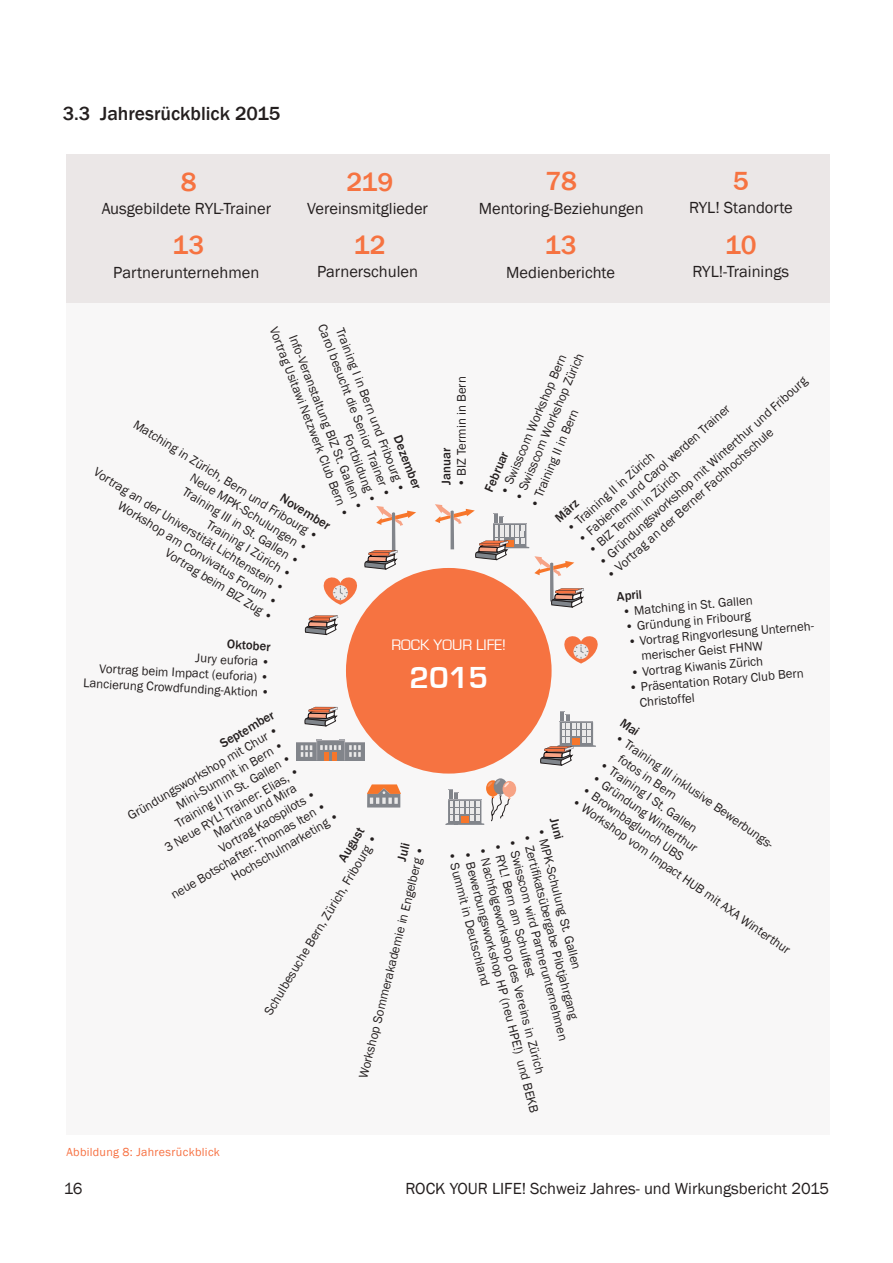
<style>
.page{position:relative;width:893px;height:1263px;background:#fff}
.page>*{position:absolute;margin:0;border:0;box-sizing:border-box;transform-origin:0 0}
.t1{font:700 31.35px "Eurostile";color:#fff}
.t2{font:500 27px "Franklin Gothic";color:#f67341}
.t3{font:500 19.5px "Franklin Gothic";color:#241f1f}
.t4{font:16.5px "Franklin Gothic";color:#241f1f}
.t5{font:15.6px "Eurostile";color:#fff}
.t6{font:12.9px/15.5px "Franklin Gothic";color:#241f1f}
.t7{font:500 12.9px "Franklin Gothic";color:#241f1f}
.t8{font:12.75px/15.5px "Franklin Gothic";color:#241f1f;text-align:right}
.t9{font:500 12.75px "Franklin Gothic";color:#241f1f}
.t10{font:12px "Franklin Gothic";letter-spacing:.03em;color:#f77041}
</style>
<div class="page">
<div style="left:66px;top:155px;width:764px;height:148px;background:#ebe7e7"></div>
<div style="left:66px;top:303px;width:764px;height:831px;background:#f8f7f7"></div>
<div style="left:346px;top:568px;width:206px;height:205px;background:#f67341;border-radius:50%"></div>
<hr style="left:566px;top:715px;width:4px;height:31px;background:#82858b">
<hr style="left:560px;top:712px;width:4px;height:32px;background:#82858b">
<hr style="left:560px;top:721px;width:33px;height:1px;background:#a5a5aa">
<svg style="left:540px;top:722px;width:56px;height:44px"></svg>
<svg style="left:305px;top:707px;width:33px;height:19px"></svg>
<svg style="left:305px;top:615px;width:33px;height:20px"></svg>
<svg style="left:365px;top:506px;width:51px;height:63px"></svg>
<svg style="left:435px;top:504px;width:149px;height:104px"></svg>
<svg style="left:564px;top:636px;width:34px;height:27px"></svg>
<svg style="left:323px;top:577px;width:34px;height:28px"></svg>
<div style="left:503px;top:781px;width:13px;height:16px;background:#f7a385;border-radius:50%"></div>
<svg style="left:445px;top:779px;width:66px;height:46px"></svg>
<svg style="left:367px;top:784px;width:34px;height:23px"></svg>
<svg style="left:296px;top:739px;width:69px;height:21px"></svg>
<h3 class="t3" style="left:63px;top:101px;width:219px">3.3 Jahresrückblick 2015</h3>
<h2 class="t2" style="left:545px;top:165px;width:33px">78</h2>
<p class="t4" style="left:479px;top:198px;width:167px">Mentoring-Beziehungen</p>
<h2 class="t2" style="left:181px;top:165px;width:17px">8</h2>
<h2 class="t2" style="left:346px;top:165px;width:48px">219</h2>
<h2 class="t2" style="left:733px;top:165px;width:17px">5</h2>
<p class="t4" style="left:102px;top:198px;width:171px">Ausgebildete RYL-Trainer</p>
<p class="t4" style="left:307px;top:198px;width:122px">Vereinsmitglieder</p>
<p class="t4" style="left:689px;top:197px;width:105px">RYL! Standorte</p>
<h2 class="t2" style="left:173px;top:228px;width:33px">13</h2>
<p class="t4" style="left:113px;top:263px;width:148px">Partnerunternehmen</p>
<h2 class="t2" style="left:354px;top:229px;width:33px">12</h2>
<h2 class="t2" style="left:545px;top:228px;width:33px">13</h2>
<h2 class="t2" style="left:725px;top:228px;width:33px">10</h2>
<p class="t4" style="left:317px;top:261px;width:102px">Parnerschulen</p>
<p class="t4" style="left:506px;top:263px;width:110px">Medienberichte</p>
<p class="t4" style="left:692px;top:262px;width:98px">RYL!-Trainings</p>
<p class="t8" style="left:338px;top:303px;width:204px;rotate:69deg">Training I in Bern und Fribourg •<br>Carol besucht die Senior Trainer •<br>Fortbildung •<br>Info-Veranstaltung BIZ St. Gallen •<br>Vortrag Usitawi Netzwerk Club Bern •</p>
<p class="t6" style="left:511px;top:497px;width:161px;rotate:-67deg">• Swisscom Workshop Zürich</p>
<p class="t6" style="left:497px;top:491px;width:153px;rotate:-67deg">• Swisscom Workshop Bern</p>
<p class="t6" style="left:595px;top:558px;width:277px;rotate:-42deg">• Gründungsworkshop mit Winterthur und Fribourg</p>
<p class="t6" style="left:454px;top:487px;width:113px;rotate:-90deg">• BIZ Termin in Bern</p>
<p class="t6" style="left:575px;top:535px;width:202px;rotate:-42deg">• Fabienne und Carol werden Trainer</p>
<p class="t6" style="left:527px;top:504px;width:107px;rotate:-67deg">• Training II in Bern</p>
<p class="t8" style="left:139px;top:417px;width:217px;rotate:32deg">Matching in Zürich, Bern und Fribourg •</p>
<p class="t6" style="left:603px;top:571px;width:221px;rotate:-42deg">• Vortrag an der Berner Fachhochschule</p>
<p class="t7" style="left:616px;top:588px;width:27px;rotate:-5deg">April</p>
<p class="t9" style="left:405px;top:433px;width:58px;rotate:69deg">Dezember</p>
<p class="t7" style="left:438px;top:485px;width:38px;rotate:-90deg">Januar</p>
<p class="t7" style="left:481px;top:488px;width:44px;rotate:-67deg">Februar</p>
<p class="t6" style="left:563px;top:525px;width:115px;rotate:-42deg">• Training II in Zürich</p>
<p class="t8" style="left:99px;top:464px;width:224px;rotate:32deg">Vortrag an der Universtität Lichtenstein •</p>
<p class="t6" style="left:585px;top:546px;width:121px;rotate:-42deg">• BIZ Termin in Zürich</p>
<p class="t8" style="left:195px;top:470px;width:138px;rotate:32deg">Neue MPK-Schulungen •</p>
<p class="t8" style="left:188px;top:484px;width:137px;rotate:32deg">Training III in St. Gallen •</p>
<p class="t9" style="left:286px;top:490px;width:58px;rotate:32deg">November</p>
<p class="t7" style="left:551px;top:514px;width:28px;rotate:-42deg">März</p>
<p class="t8" style="left:123px;top:498px;width:187px;rotate:32deg">Workshop am Convivatus Forum •</p>
<p class="t8" style="left:212px;top:517px;width:99px;rotate:32deg">Training I Zürich •</p>
<p class="t8" style="left:170px;top:545px;width:126px;rotate:32deg">Vortrag beim BIZ Zug •</p>
<p class="t6" style="left:622px;top:604px;width:132px;rotate:-5deg">• Matching in St. Gallen</p>
<p class="t6" style="left:625px;top:619px;width:127px;rotate:-5deg">• Gründung in Fribourg</p>
<p class="t6" style="left:639px;top:633px;width:179px;text-indent:-12px;rotate:-5deg">• Vortrag Ringvorlesung Unterneh&shy;merischer Geist FHNW</p>
<p class="t6" style="left:630px;top:665px;width:134px;rotate:-5deg">• Vortrag Kiwanis Zürich</p>
<p class="t5" style="left:391px;top:637px;width:116px">ROCK YOUR LIFE!</p>
<h1 class="t1" style="left:409px;top:660px;width:80px">2015</h1>
<p class="t7" style="left:227px;top:636px;width:45px;rotate:3deg">Oktober</p>
<p class="t6" style="left:85px;top:645px;width:188px;text-align:right;rotate:3deg">Jury euforia •<br>Vortrag beim Impact (euforia) •<br>Lancierung Crowdfunding-Aktion •</p>
<p class="t6" style="left:638px;top:680px;width:167px;text-indent:-9px;rotate:-5deg">• Präsentation Rotary Club Bern<br>Christoffel</p>
<p class="t8" style="left:633px;top:739px;width:180px;text-align:left;text-indent:-15px;rotate:35deg">• Training III inklusive Bewerbungs&shy;fotos in Bern</p>
<p class="t9" style="left:217px;top:738px;width:62px;rotate:-31deg">September</p>
<p class="t8" style="left:125px;top:811px;width:174px;rotate:-31deg">Gründungsworkshop mit Chur •<br>Mini-Summit in Bern •<br>Training II in St. Gallen •<br>3 Neue RYL! Trainer: Elias, •</p>
<p class="t8" style="left:605px;top:757px;width:118px;rotate:35deg">• Training I St. Gallen</p>
<p class="t8" style="left:597px;top:770px;width:127px;rotate:35deg">• Gründung Winterthur</p>
<p class="t8" style="left:211px;top:828px;width:96px;rotate:-31deg">Martina und Mira</p>
<p class="t8" style="left:587px;top:782px;width:123px;rotate:35deg">• Brownbaglunch UBS</p>
<p class="t8" style="left:216px;top:843px;width:112px;rotate:-31deg">Vortrag Kaospilots •</p>
<p class="t8" style="left:577px;top:794px;width:265px;rotate:35deg">• Workshop vom Impact HUB mit AXA Winterthur</p>
<p class="t8" style="left:168px;top:890px;width:180px;rotate:-31deg">neue Botschafter: Thomas Iten •</p>
<p class="t8" style="left:229px;top:872px;width:124px;rotate:-31deg">Hochschulmarketing •</p>
<p class="t7" style="left:562px;top:816px;width:23px;rotate:76deg">Juni</p>
<p class="t7" style="left:335px;top:856px;width:40px;rotate:-59deg">August</p>
<p class="t6" style="left:548px;top:825px;width:148px;rotate:76deg">• MPK-Schulung St. Gallen</p>
<p class="t6" style="left:534px;top:832px;width:193px;rotate:76deg">• Zertifi katsübergabe Pilotjahrgang</p>
<p class="t6" style="left:261px;top:1010px;width:209px;rotate:-59deg">Schulbesuche Bern, Zürich, Fribourg •</p>
<p class="t6" style="left:520px;top:837px;width:209px;rotate:76deg">• Swisscom wird Partnerunternehmen</p>
<p class="t9" style="left:394px;top:859px;width:19px;rotate:-76deg">Juli</p>
<p class="t6" style="left:505px;top:841px;width:140px;rotate:76deg">• RYL! Bern am Schulfest</p>
<p class="t8" style="left:356px;top:1076px;width:240px;rotate:-76deg">Workshop Sommerakademie in Engelberg •</p>
<p class="t6" style="left:490px;top:845px;width:235px;rotate:76deg">• Nachfolgeworkshop des Vereins in Zürich</p>
<p class="t6" style="left:475px;top:849px;width:272px;rotate:76deg">• Bewerbungsworkshop HP (neu HPE!) und BEKB</p>
<p class="t6" style="left:459px;top:850px;width:140px;rotate:76deg">• Summit in Deutschland</p>
<p class="t10" style="left:66px;top:1144px;width:155px">Abbildung 8: Jahresrückblick</p>
<p class="t4" style="left:64px;top:1178px;width:20px">16</p>
<p class="t4" style="left:405px;top:1178px;width:425px">ROCK YOUR LIFE! Schweiz Jahres- und Wirkungsbericht 2015</p>
</div>
